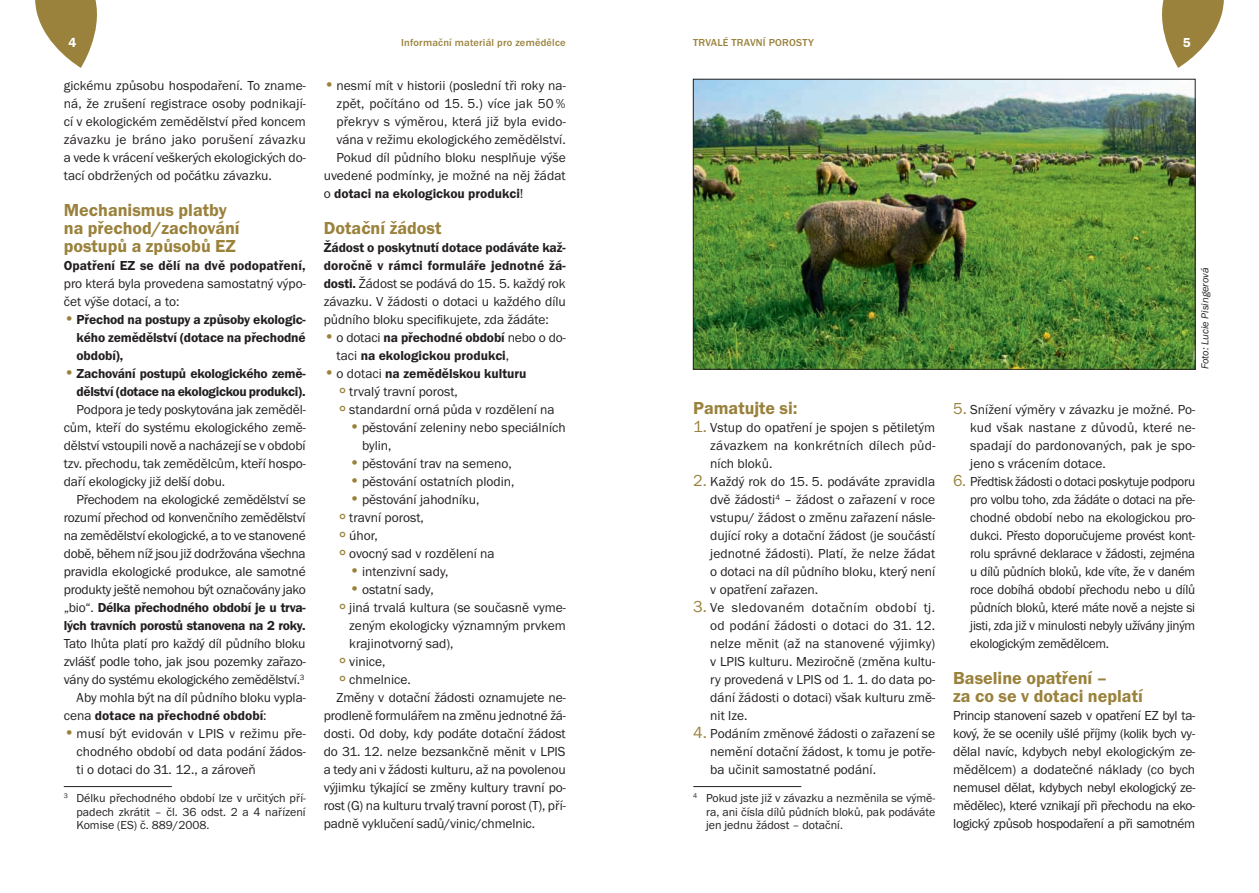
<style>
.page{position:relative;width:1259px;height:893px;background:#fff}
.page>*{position:absolute;margin:0;border:0;box-sizing:border-box;transform-origin:0 0}
.t1{font:600 18px/18px "Franklin Gothic ITCTOT";color:#9a823c}
.t2{font:13.5px/18px "Franklin Gothic ITCTOT";color:#231f20;text-align:justify}
.t3{font:600 13.5px/18px "Franklin Gothic ITCTOT";letter-spacing:-.01em;color:#231f20;text-align:justify}
.t4{font:13.5px "Franklin Gothic ITCTOT";letter-spacing:-.02em;color:#231f20}
.t5{font:600 13.5px "Franklin Gothic ITCTOT";color:#fff}
.t6{font:12px/13.5px "Franklin Gothic ITCTOT";color:#231f20;text-align:justify}
.t7{font:500 10.5px "Franklin Gothic ITCTOT";letter-spacing:.02em;color:#9a823c}
.t8{font:italic 10.5px "Franklin Gothic ITCTOT";letter-spacing:-.005em;color:#231f20}
.s1{font-size:16.5px;color:#9a823c}
.s2{font-weight:600}
.s3{font-weight:400}
.s4{font-weight:400;font-size:16.5px;color:#9a823c}
.s5{font-size:21px;color:#9a823c}
</style>
<div class="page">
<svg style="left:1162px;top:0;width:62px;height:68px"></svg>
<svg style="left:35px;top:0;width:62px;height:68px"></svg>
<hr style="left:693px;top:786px;width:108px;height:1px;background:#231f20">
<hr style="left:64px;top:786px;width:108px;height:1px;background:#231f20">
<img style="left:695px;top:81px;width:498px;height:286px">
<div style="left:693px;top:79px;width:502px;height:290px;border:1px solid #231f20"></div>
<p class="t5" style="left:68px;top:35px;width:9px">4</p>
<p class="t7" style="left:401px;top:37px;width:166px">Informační materiál pro zemědělce</p>
<p class="t7" style="left:693px;top:37px;width:122px">TRVALÉ TRAVNÍ POROSTY</p>
<p class="t5" style="left:1182px;top:35px;width:9px">5</p>
<p class="t2" style="left:64px;top:77px;width:244px">gickému způsobu hospodaření. To zname&shy;ná, že zrušení registrace osoby podnikají&shy;cí v ekologickém zemědělství před koncem závazku je bráno jako porušení závazku a vede k vrácení veškerých ekologických do&shy;tací obdržených od počátku závazku.</p>
<h1 class="t1" style="left:64px;top:201px;width:177px">Mechanismus platby na přechod/zachování postupů a způsobů EZ</h1>
<p class="t3" style="left:64px;top:257px;width:243px">Opatření EZ se dělí na dvě podopatření,</p>
<p class="t2" style="left:64px;top:275px;width:243px">pro která byla provedena samostatný výpo&shy;čet výše dotací, a to:</p>
<p class="t3" style="left:77px;top:311px;width:231px;text-indent:-13px"><span class="s1">•</span>Přechod na postupy a způsoby ekologic&shy;kého zemědělství (dotace na přechodné období),</p>
<p class="t3" style="left:64px;top:365px;width:243px;text-align:right"><span class="s1">•</span>Zachování postupů ekologického země&shy;dělství (dotace na ekologickou produkci).</p>
<p class="t2" style="left:64px;top:401px;width:243px;text-indent:13px">Podpora je tedy poskytována jak zeměděl&shy;cům, kteří do systému ekologického země&shy;dělství vstoupili nově a nacházejí se v období tzv. přechodu, tak zemědělcům, kteří hospo&shy;daří ekologicky již delší dobu.</p>
<p class="t2" style="left:64px;top:491px;width:243px;text-indent:13px">Přechodem na ekologické zemědělství se rozumí přechod od konvenčního zemědělství na zemědělství ekologické, a to ve stanovené době, během níž jsou již dodržována všechna pravidla ekologické produkce, ale samotné produkty ještě nemohou být označovány jako „bio“. <span class="s2">Délka přechodného období je u trva&shy;lých travních porostů stanovena na 2 roky.</span></p>
<p class="t2" style="left:64px;top:635px;width:243px">Tato lhůta platí pro každý díl půdního bloku</p>
<p class="t2" style="left:64px;top:653px;width:243px">zvlášť podle toho, jak jsou pozemky zařazo-</p>
<p class="t4" style="left:64px;top:672px;width:242px">vány do systému ekologického zemědělství.<sup>3</sup></p>
<p class="t2" style="left:77px;top:689px;width:231px">Aby mohla být na díl půdního bloku vypla-</p>
<p class="t3" style="left:64px;top:707px;width:204px"><span class="s3">cena</span> dotace na přechodné období<span class="s3">:</span></p>
<p class="t2" style="left:77px;top:725px;width:231px;text-indent:-13px"><span class="s1">•</span>musí být evidován v LPIS v režimu pře&shy;chodného období od data podání žádos&shy;ti o dotaci do 31. 12., a zároveň</p>
<p class="t6" style="left:77px;top:792px;width:231px;text-indent:-13px"><sup>3</sup> Délku přechodného období lze v určitých pří&shy;padech zkrátit – čl. 36 odst. 2 a 4 nařízení Komise (ES) č. 889/2008.</p>
<p class="t2" style="left:324px;top:77px;width:243px"><span class="s1">•</span>nesmí mít v historii (poslední tři roky na-</p>
<p class="t2" style="left:336px;top:95px;width:231px">zpět, počítáno od 15. 5.) více jak 50 %</p>
<p class="t2" style="left:336px;top:113px;width:231px">překryv s výměrou, která již byla evido-</p>
<p class="t2" style="left:336px;top:131px;width:231px">vána v režimu ekologického zemědělství.</p>
<p class="t2" style="left:336px;top:149px;width:231px">Pokud díl půdního bloku nesplňuje výše</p>
<p class="t2" style="left:324px;top:167px;width:243px">uvedené podmínky, je možné na něj žádat</p>
<p class="t3" style="left:324px;top:185px;width:201px"><span class="s3">o</span> dotaci na ekologickou produkci<span class="s3">!</span></p>
<h1 class="t1" style="left:324px;top:219px;width:119px">Dotační žádost</h1>
<p class="t2" style="left:324px;top:239px;width:243px"><span class="s2">Žádost o poskytnutí dotace podáváte kaž&shy;doročně v rámci formuláře jednotné žá&shy;dosti.</span> Žádost se podává do 15. 5. každý rok závazku. V žádosti o dotaci u každého dílu půdního bloku specifikujete, zda žádáte:</p>
<p class="t3" style="left:336px;top:329px;width:229px;text-indent:-13px"><span class="s4">•</span><span class="s3">o dotaci</span> na přechodné období <span class="s3">nebo o do-- taci</span> na ekologickou produkci<span class="s3">,</span></p>
<p class="t2" style="left:336px;top:365px;width:220px;text-align:left;text-indent:-13px"><span class="s1">•</span>o dotaci <span class="s2">na zemědělskou kulturu </span><span class="s5">°</span>trvalý travní porost,<br><span class="s5">°</span>standardní orná půda v rozdělení na</p>
<p class="t2" style="left:362px;top:419px;width:205px;text-indent:-13px"><span class="s1">•</span>pěstování zeleniny nebo speciálních bylin,</p>
<p class="t2" style="left:349px;top:455px;width:164px"><span class="s1">•</span>pěstování trav na semeno,</p>
<p class="t2" style="left:349px;top:473px;width:167px"><span class="s1">•</span>pěstování ostatních plodin,</p>
<p class="t2" style="left:336px;top:491px;width:160px;text-align:left;text-indent:13px"><span class="s1">•</span>pěstování jahodníku, <span class="s5">°</span>travní porost,<br><span class="s5">°</span>úhor,<br><span class="s5">°</span>ovocný sad v rozdělení na</p>
<p class="t2" style="left:349px;top:563px;width:101px"><span class="s1">•</span>intenzivní sady,</p>
<p class="t2" style="left:349px;top:581px;width:86px"><span class="s1">•</span>ostatní sady,</p>
<p class="t2" style="left:336px;top:599px;width:231px"><span class="s5">°</span>jiná trvalá kultura (se současně vyme-</p>
<p class="t2" style="left:349px;top:617px;width:218px">zeným ekologicky významným prvkem</p>
<p class="t2" style="left:349px;top:635px;width:106px">krajinotvorný sad),</p>
<p class="t2" style="left:336px;top:653px;width:50px"><span class="s5">°</span>vinice,</p>
<p class="t2" style="left:336px;top:671px;width:76px"><span class="s5">°</span>chmelnice.</p>
<p class="t2" style="left:336px;top:689px;width:231px">Změny v dotační žádosti oznamujete ne-</p>
<p class="t2" style="left:324px;top:707px;width:244px">prodleně formulářem na změnu jednotné žá-</p>
<p class="t2" style="left:324px;top:725px;width:243px">dosti. Od doby, kdy podáte dotační žádost</p>
<p class="t2" style="left:324px;top:743px;width:243px">do 31. 12. nelze bezsankčně měnit v LPIS</p>
<p class="t2" style="left:324px;top:761px;width:243px">a tedy ani v žádosti kulturu, až na povolenou</p>
<p class="t2" style="left:324px;top:779px;width:243px">výjimku týkající se změny kultury travní po-</p>
<p class="t2" style="left:324px;top:797px;width:243px">rost (G) na kulturu trvalý travní porost (T), pří-</p>
<p class="t2" style="left:324px;top:815px;width:213px">padně vyklučení sadů/vinic/chmelnic.</p>
<h1 class="t1" style="left:693px;top:399px;width:106px">Pamatujte si:</h1>
<p class="t2" style="left:710px;top:419px;width:226px;text-indent:-17px"><span class="s1">1.</span> Vstup do opatření je spojen s pětiletým závazkem na konkrétních dílech půd&shy;ních bloků.</p>
<p class="t2" style="left:710px;top:473px;width:226px;text-indent:-17px"><span class="s1">2.</span> Každý rok do 15. 5. podáváte zpravidla dvě žádosti<sup>4</sup> – žádost o zařazení v roce vstupu/ žádost o změnu zařazení násle&shy;dující roky a dotační žádost (je součástí jednotné žádosti). Platí, že nelze žádat o dotaci na díl půdního bloku, který není v opatření zařazen.</p>
<p class="t2" style="left:710px;top:599px;width:226px;text-indent:-17px"><span class="s1">3.</span> Ve sledovaném dotačním období tj. od podání žádosti o dotaci do 31. 12. nelze měnit (až na stanovené výjimky) v LPIS kulturu. Meziročně (změna kultu&shy;ry provedená v LPIS od 1. 1. do data po&shy;dání žádosti o dotaci) však kulturu změ&shy;nit lze.</p>
<p class="t2" style="left:710px;top:725px;width:226px;text-indent:-17px"><span class="s1">4.</span> Podáním změnové žádosti o zařazení se nemění dotační žádost, k tomu je potře&shy;ba učinit samostatné podání.</p>
<p class="t6" style="left:706px;top:792px;width:231px;text-indent:-13px"><sup>4</sup> Pokud jste již v závazku a nezměnila se výmě&shy;ra, ani čísla dílů půdních bloků, pak podáváte jen jednu žádost – dotační.</p>
<p class="t8" style="left:1199px;top:369px;width:103px;rotate:-90deg">Foto: Lucie Pisingerová</p>
<p class="t2" style="left:970px;top:401px;width:226px;text-indent:-17px"><span class="s1">5.</span> Snížení výměry v závazku je možné. Po&shy;kud však nastane z důvodů, které ne&shy;spadají do pardonovaných, pak je spo&shy;jeno s vrácením dotace.</p>
<p class="t2" style="left:970px;top:473px;width:226px;text-indent:-17px"><span class="s1">6.</span> Předtisk žádosti o dotaci poskytuje podporu pro volbu toho, zda žádáte o dotaci na pře&shy;chodné období nebo na ekologickou pro&shy;dukci. Přesto doporučujeme provést kont&shy;rolu správné deklarace v žádosti, zejména u dílů půdních bloků, kde víte, že v daném roce dobíhá období přechodu nebo u dílů půdních bloků, které máte nově a nejste si jisti, zda již v minulosti nebyly užívány jiným ekologickým zemědělcem.</p>
<h1 class="t1" style="left:953px;top:669px;width:191px">Baseline opatření –<br>za co se v dotaci neplatí</h1>
<p class="t2" style="left:953px;top:707px;width:244px">Princip stanovení sazeb v opatření EZ byl ta&shy;kový, že se ocenily ušlé příjmy (kolik bych vy&shy;dělal navíc, kdybych nebyl ekologickým ze&shy;mědělcem) a dodatečné náklady (co bych nemusel dělat, kdybych nebyl ekologický ze&shy;mědělec), které vznikají při přechodu na eko&shy;logický způsob hospodaření a při samotném</p>
</div>
